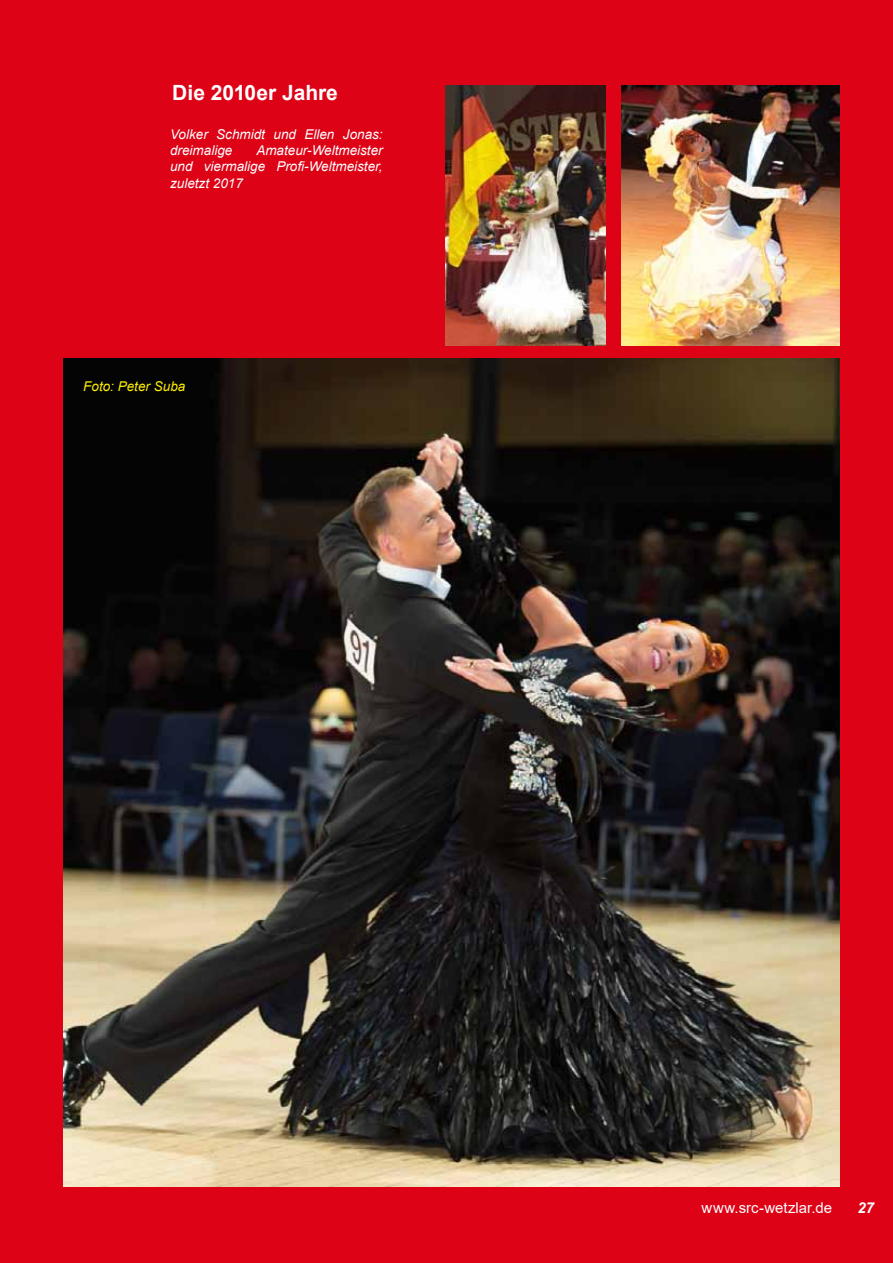
<style>
.page{position:relative;width:893px;height:1263px;background:#de0216}
.page>*{position:absolute;margin:0;border:0;box-sizing:border-box;transform-origin:0 0}
.t1{font:700 21px "Arial";color:#fff}
.t2{font:15px "Arial";color:#fff}
.t3{font:italic 700 15px "Arial";color:#fff}
.t4{font:italic 13.5px/16.2px "Arial";color:#fff}
.t5{font:italic 13.5px "Arial";color:#ffed00}
</style>
<div class="page">
<img style="left:64px;top:359px;width:776px;height:827px">
<img style="left:445px;top:85px;width:161px;height:260px">
<img style="left:622px;top:85px;width:218px;height:260px">
<p class="t1" style="left:172px;top:78px;width:167px">Die 2010er Jahre</p>
<p class="t4" style="left:170px;top:126px;width:214px">Volker Schmidt und Ellen Jonas: dreimalige</p>
<p class="t4" style="left:170px;top:143px;width:214px;text-align:justify;text-indent:86px">Amateur-Weltmeister und viermalige Profi-Weltmeister, zuletzt 2017</p>
<p class="t5" style="left:83px;top:378px;width:104px">Foto: Peter Suba</p>
<p class="t2" style="left:702px;top:1197px;width:132px">www.src-wetzlar.de</p>
<p class="t3" style="left:857px;top:1198px;width:18px">27</p>
</div>
